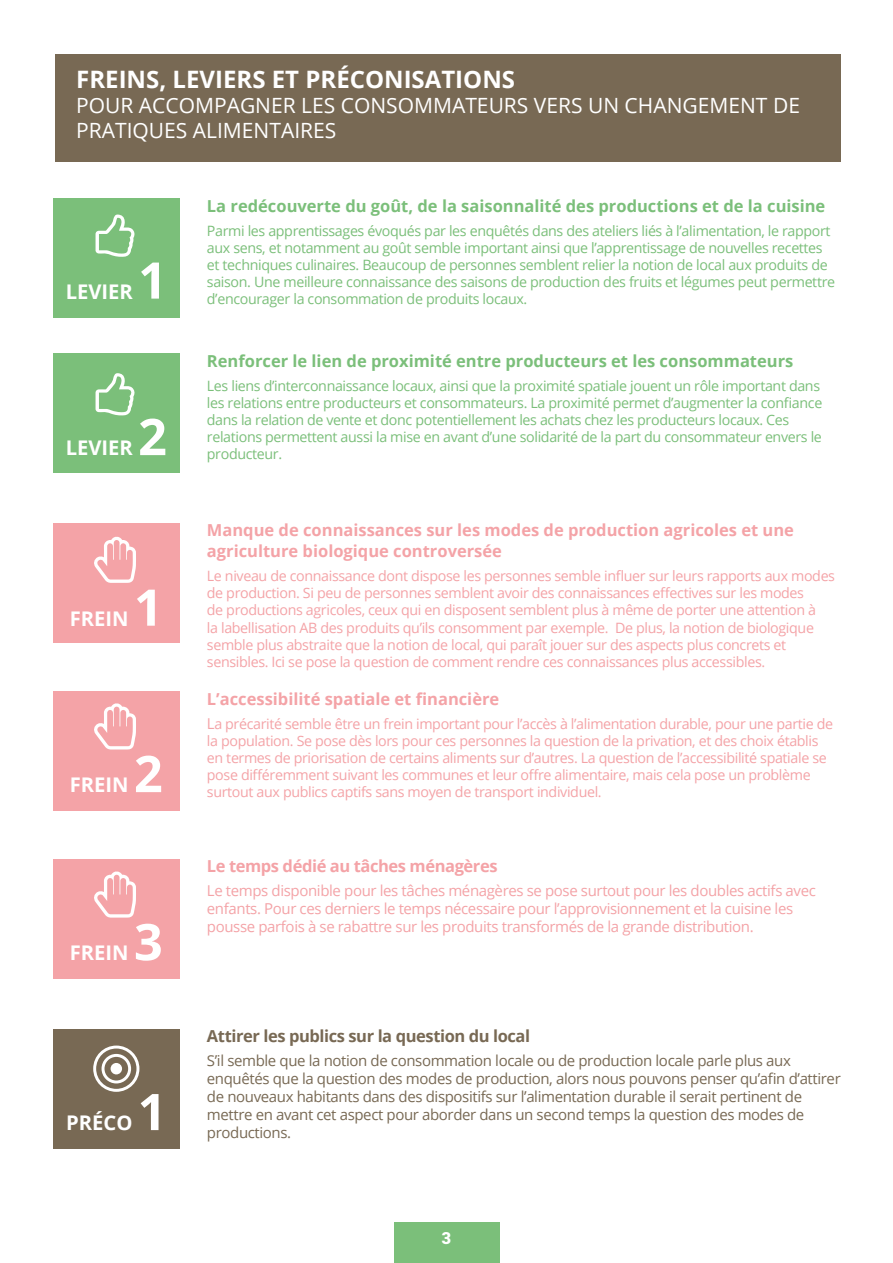
<style>
.page{position:relative;width:893px;height:1263px;background:#fff}
.page>*{position:absolute;margin:0;border:0;box-sizing:border-box;transform-origin:0 0}
.t1{font:700 50.55px "Open Sans";color:#fff}
.t2{font:700 24px "Open Sans";color:#fff}
.t3{font:21px/25.2px "Open Sans";color:#fff}
.t4{font:700 20.25px "Open Sans";color:#fff}
.t5{font:700 16.5px/21.6px "Open Sans";color:#f4a3a7}
.t6{font:700 16.5px "Open Sans";color:#7bbf7a}
.t7{font:700 16.5px "Open Sans";letter-spacing:-.025em;color:#786954}
.t8{font:700 16.5px "Open Sans";letter-spacing:-.025em;color:#f4a3a7}
.t9{font:900 16.5px "Roboto";color:#fff}
.t10{font:15px/18px "Open Sans";letter-spacing:-.025em;color:#786954}
.t11{font:15px/18px "Open Sans";letter-spacing:-.025em;color:#f4a3a7}
.t12{font:14.25px/17.1px "Open Sans";letter-spacing:-.025em;color:#f4a3a7}
.t13{font:14.25px/17.1px "Open Sans";letter-spacing:-.025em;color:#7bbf7a}
.s1{font-size:15px}
</style>
<div class="page">
<div style="left:55px;top:54px;width:785px;height:108px;background:#786954"></div>
<div style="left:394px;top:1223px;width:106px;height:40px;background:#7bbf7a"></div>
<div style="left:53px;top:198px;width:126px;height:119px;background:#7bbf7a"></div>
<svg style="left:96px;top:214px;width:39px;height:43px"></svg>
<div style="left:53px;top:353px;width:126px;height:119px;background:#7bbf7a"></div>
<svg style="left:96px;top:373px;width:39px;height:43px"></svg>
<div style="left:53px;top:523px;width:126px;height:120px;background:#f4a3a7"></div>
<svg style="left:94px;top:536px;width:42px;height:47px"></svg>
<div style="left:53px;top:691px;width:126px;height:120px;background:#f4a3a7"></div>
<svg style="left:94px;top:703px;width:42px;height:46px"></svg>
<div style="left:53px;top:859px;width:126px;height:120px;background:#f4a3a7"></div>
<svg style="left:94px;top:871px;width:42px;height:47px"></svg>
<div style="left:53px;top:1029px;width:126px;height:120px;background:#786954"></div>
<div style="left:93px;top:1045px;width:46px;height:47px;border:3px solid #fff;border-radius:50%"></div>
<div style="left:102px;top:1054px;width:29px;height:29px;border:3px solid #fff;border-radius:50%"></div>
<div style="left:111px;top:1063px;width:11px;height:11px;background:#fff;border-radius:50%"></div>
<p class="t2" style="left:76px;top:62px;width:440px">FREINS, LEVIERS ET PRÉCONISATIONS</p>
<p class="t3" style="left:76px;top:92px;width:725px">POUR ACCOMPAGNER LES CONSOMMATEURS VERS UN CHANGEMENT DE<br>PRATIQUES ALIMENTAIRES</p>
<p class="t4" style="left:66px;top:277px;width:69px">LEVIER</p>
<p class="t1" style="left:138px;top:245px;width:30px">1</p>
<p class="t1" style="left:138px;top:401px;width:30px">2</p>
<p class="t4" style="left:66px;top:433px;width:69px">LEVIER</p>
<p class="t4" style="left:70px;top:604px;width:60px">FREIN</p>
<p class="t1" style="left:134px;top:572px;width:30px">1</p>
<p class="t4" style="left:70px;top:770px;width:60px">FREIN</p>
<p class="t1" style="left:134px;top:738px;width:30px">2</p>
<p class="t4" style="left:70px;top:938px;width:60px">FREIN</p>
<p class="t1" style="left:134px;top:906px;width:30px">3</p>
<p class="t4" style="left:66px;top:1108px;width:68px">PRÉCO</p>
<p class="t1" style="left:138px;top:1076px;width:30px">1</p>
<p class="t6" style="left:207px;top:194px;width:620px">La redécouverte du goût, de la saisonnalité des productions et de la cuisine</p>
<p class="t13" style="left:207px;top:221px;width:630px">Parmi les apprentissages évoqués par les enquêtés dans des ateliers liés à l’alimentation, le rapport aux sens, et notamment au goût semble important ainsi que l’apprentissage de nouvelles recettes et techniques culinaires. Beaucoup de personnes semblent relier la notion de local aux produits de saison. Une meilleure connaissance des saisons de production des fruits et légumes peut permettre d’encourager la consommation de produits locaux.</p>
<p class="t6" style="left:207px;top:349px;width:588px">Renforcer le lien de proximité entre producteurs et les consommateurs</p>
<p class="t13" style="left:207px;top:377px;width:617px">Les liens d’interconnaissance locaux, ainsi que la proximité spatiale jouent un rôle important dans les relations entre producteurs et consommateurs. La proximité permet d’augmenter la confiance dans la relation de vente et donc potentiellement les achats chez les producteurs locaux. Ces relations permettent aussi la mise en avant d’une solidarité de la part du consommateur envers le producteur.</p>
<p class="t5" style="left:207px;top:518px;width:589px">Manque de connaissances sur les modes de production agricoles et une agriculture biologique controversée</p>
<p class="t12" style="left:207px;top:567px;width:630px">Le niveau de connaissance dont dispose les personnes semble influer sur leurs rapports aux modes de production. Si peu de personnes semblent avoir des connaissances effectives sur les modes<br>de productions agricoles, ceux qui en disposent semblent plus à même de porter une attention à<br>la labellisation AB des produits qu’ils consomment par exemple. De plus, la notion de biologique semble plus abstraite que la notion de local, qui paraît jouer sur des aspects plus concrets et sensibles. Ici se pose la question de comment rendre ces connaissances plus accessibles.</p>
<p class="t5" style="left:207px;top:688px;width:294px">L’accessibilité spatiale et financière</p>
<p class="t12" style="left:207px;top:715px;width:628px"><span class="s1">L</span>a précarité semble être un frein important pour l’accès à l’alimentation durable, pour une partie de la population. Se pose dès lors pour ces personnes la question de la privation, et des choix établis en termes de priorisation de certains aliments sur d’autres. La question de l’accessibilité spatiale se pose différemment suivant les communes et leur offre alimentaire, mais cela pose un problème surtout aux publics captifs sans moyen de transport individuel.</p>
<p class="t8" style="left:207px;top:854px;width:292px">Le temps dédié au tâches ménagères</p>
<p class="t11" style="left:207px;top:881px;width:610px">Le temps disponible pour les tâches ménagères se pose surtout pour les doubles actifs avec enfants. Pour ces derniers le temps nécessaire pour l’approvisionnement et la cuisine les pousse parfois à se rabattre sur les produits transformés de la grande distribution.</p>
<p class="t7" style="left:207px;top:1024px;width:325px">Attirer les publics sur la question du local</p>
<p class="t10" style="left:207px;top:1051px;width:635px">S’il semble que la notion de consommation locale ou de production locale parle plus aux enquêtés que la question des modes de production, alors nous pouvons penser qu’afin d’attirer de nouveaux habitants dans des dispositifs sur l’alimentation durable il serait pertinent de mettre en avant cet aspect pour aborder dans un second temps la question des modes de productions.</p>
<p class="t9" style="left:441px;top:1226px;width:11px">3</p>
</div>
